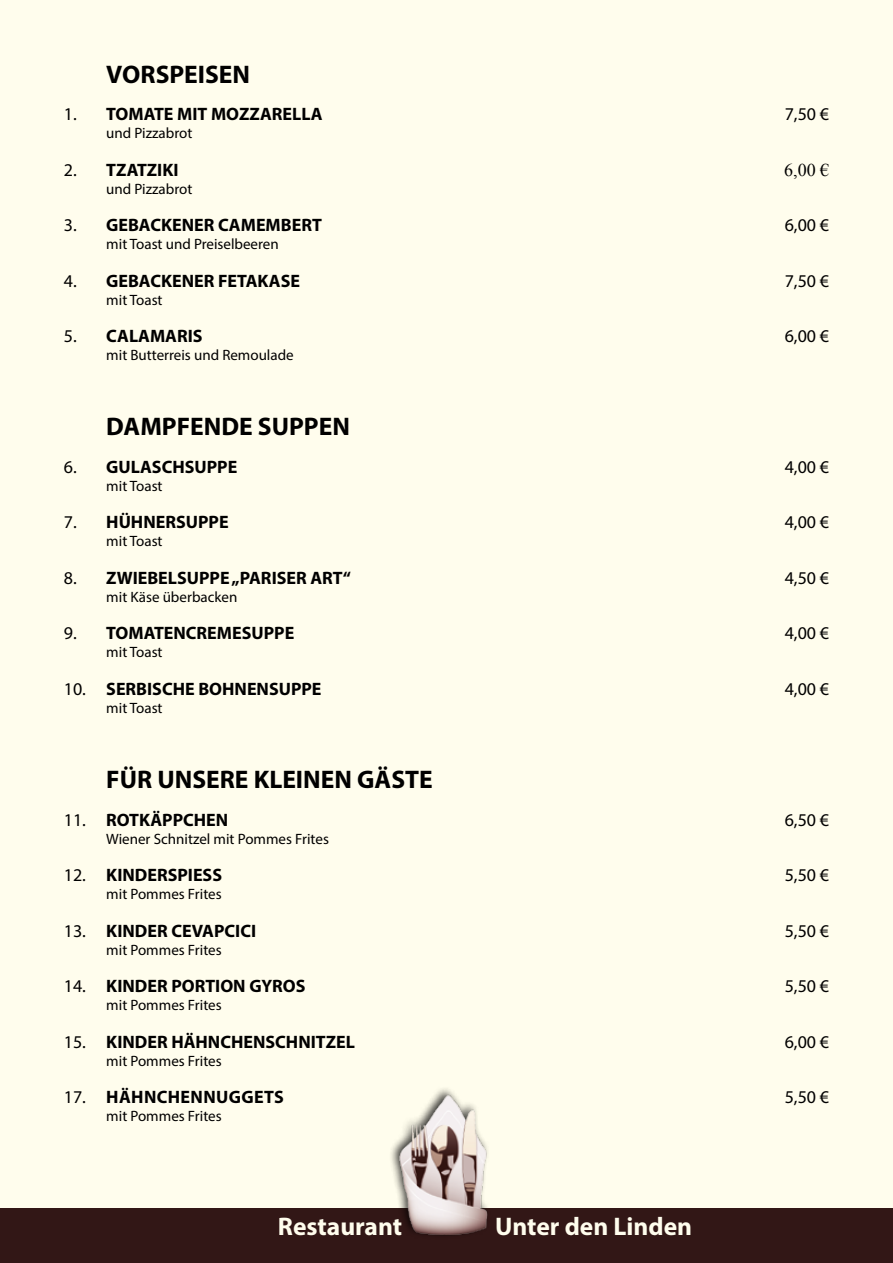
<style>
.page{position:relative;width:893px;height:1263px;background:#fffded}
.page>*{position:absolute;margin:0;border:0;box-sizing:border-box;transform-origin:0 0}
.t1{font:700 25.5px "Myriad Pro";color:#000}
.t2{font:700 25.5px "Myriad Pro";color:#fffded}
.t3{font:700 18px "Myriad Pro";color:#000}
.t4{font:18px "Myriad Pro";color:#000}
.t5{font:18px "Times New Roman";color:#000}
.t6{font:15px "Myriad Pro";color:#000}
.s1{font-weight:400}
</style>
<div class="page">
<div style="left:0;top:1209px;width:893px;height:54px;background:#321716"></div>
<div style="left:389px;top:1085px;width:102px;height:155px;background:#000;opacity:.75"></div>
<img style="left:394px;top:1090px;width:105px;height:150px">
<h1 class="t1" style="left:106px;top:58px;width:145px">VORSPEISEN</h1>
<p class="t3" style="left:64px;top:103px;width:260px"><span class="s1">1.</span> TOMATE MIT MOZZARELLA</p>
<p class="t4" style="left:785px;top:103px;width:46px">7,50 €</p>
<p class="t6" style="left:106px;top:124px;width:88px">und Pizzabrot</p>
<p class="t3" style="left:64px;top:158px;width:116px"><span class="s1">2.</span> TZATZIKI</p>
<p class="t5" style="left:784px;top:158px;width:46px">6,00 €</p>
<p class="t6" style="left:106px;top:180px;width:88px">und Pizzabrot</p>
<p class="t3" style="left:64px;top:214px;width:260px"><span class="s1">3.</span> GEBACKENER CAMEMBERT</p>
<p class="t4" style="left:785px;top:214px;width:46px">6,00 €</p>
<p class="t6" style="left:106px;top:235px;width:174px">mit Toast und Preiselbeeren</p>
<p class="t3" style="left:64px;top:269px;width:238px"><span class="s1">4.</span> GEBACKENER FETAKASE</p>
<p class="t4" style="left:785px;top:270px;width:46px">7,50 €</p>
<p class="t6" style="left:106px;top:291px;width:58px">mit Toast</p>
<p class="t3" style="left:64px;top:325px;width:140px"><span class="s1">5.</span> CALAMARIS</p>
<p class="t4" style="left:785px;top:325px;width:46px">6,00 €</p>
<p class="t6" style="left:106px;top:346px;width:189px">mit Butterreis und Remoulade</p>
<h1 class="t1" style="left:106px;top:410px;width:245px">DAMPFENDE SUPPEN</h1>
<p class="t3" style="left:64px;top:455px;width:175px"><span class="s1">6.</span> GULASCHSUPPE</p>
<p class="t4" style="left:785px;top:456px;width:46px">4,00 €</p>
<p class="t6" style="left:106px;top:477px;width:58px">mit Toast</p>
<p class="t3" style="left:64px;top:511px;width:166px"><span class="s1">7.</span> HÜHNERSUPPE</p>
<p class="t4" style="left:785px;top:511px;width:46px">4,00 €</p>
<p class="t6" style="left:106px;top:532px;width:58px">mit Toast</p>
<p class="t3" style="left:64px;top:566px;width:289px"><span class="s1">8.</span> ZWIEBELSUPPE „PARISER ART“</p>
<p class="t4" style="left:785px;top:567px;width:46px">4,50 €</p>
<p class="t6" style="left:106px;top:588px;width:133px">mit Käse überbacken</p>
<p class="t3" style="left:64px;top:622px;width:232px"><span class="s1">9.</span> TOMATENCREMESUPPE</p>
<p class="t4" style="left:785px;top:622px;width:46px">4,00 €</p>
<p class="t6" style="left:106px;top:643px;width:58px">mit Toast</p>
<p class="t3" style="left:64px;top:677px;width:259px"><span class="s1">10.</span> SERBISCHE BOHNENSUPPE</p>
<p class="t4" style="left:785px;top:678px;width:46px">4,00 €</p>
<p class="t6" style="left:106px;top:699px;width:58px">mit Toast</p>
<h1 class="t1" style="left:106px;top:763px;width:328px">FÜR UNSERE KLEINEN GÄSTE</h1>
<p class="t3" style="left:64px;top:808px;width:166px"><span class="s1">11.</span> ROTKÄPPCHEN</p>
<p class="t4" style="left:785px;top:808px;width:46px">6,50 €</p>
<p class="t6" style="left:106px;top:829px;width:224px">Wiener Schnitzel mit Pommes Frites</p>
<p class="t3" style="left:64px;top:863px;width:160px"><span class="s1">12.</span> KINDERSPIESS</p>
<p class="t4" style="left:785px;top:864px;width:46px">5,50 €</p>
<p class="t6" style="left:106px;top:885px;width:117px">mit Pommes Frites</p>
<p class="t3" style="left:64px;top:919px;width:194px"><span class="s1">13.</span> KINDER CEVAPCICI</p>
<p class="t4" style="left:785px;top:919px;width:46px">5,50 €</p>
<p class="t6" style="left:106px;top:940px;width:117px">mit Pommes Frites</p>
<p class="t3" style="left:64px;top:974px;width:243px"><span class="s1">14.</span> KINDER PORTION GYROS</p>
<p class="t4" style="left:785px;top:975px;width:46px">5,50 €</p>
<p class="t6" style="left:106px;top:996px;width:117px">mit Pommes Frites</p>
<p class="t3" style="left:64px;top:1030px;width:293px"><span class="s1">15.</span> KINDER HÄHNCHENSCHNITZEL</p>
<p class="t4" style="left:785px;top:1030px;width:46px">6,00 €</p>
<p class="t6" style="left:106px;top:1051px;width:117px">mit Pommes Frites</p>
<p class="t3" style="left:64px;top:1085px;width:68px"><span class="s1">17.</span> Hähnchennuggets</p>
<p class="t4" style="left:785px;top:1086px;width:46px">5,50 €</p>
<p class="t6" style="left:106px;top:1107px;width:117px">mit Pommes Frites</p>
<h1 class="t2" style="left:278px;top:1210px;width:126px">Restaurant</h1>
<h1 class="t2" style="left:495px;top:1210px;width:199px">Unter den Linden</h1>
</div>
